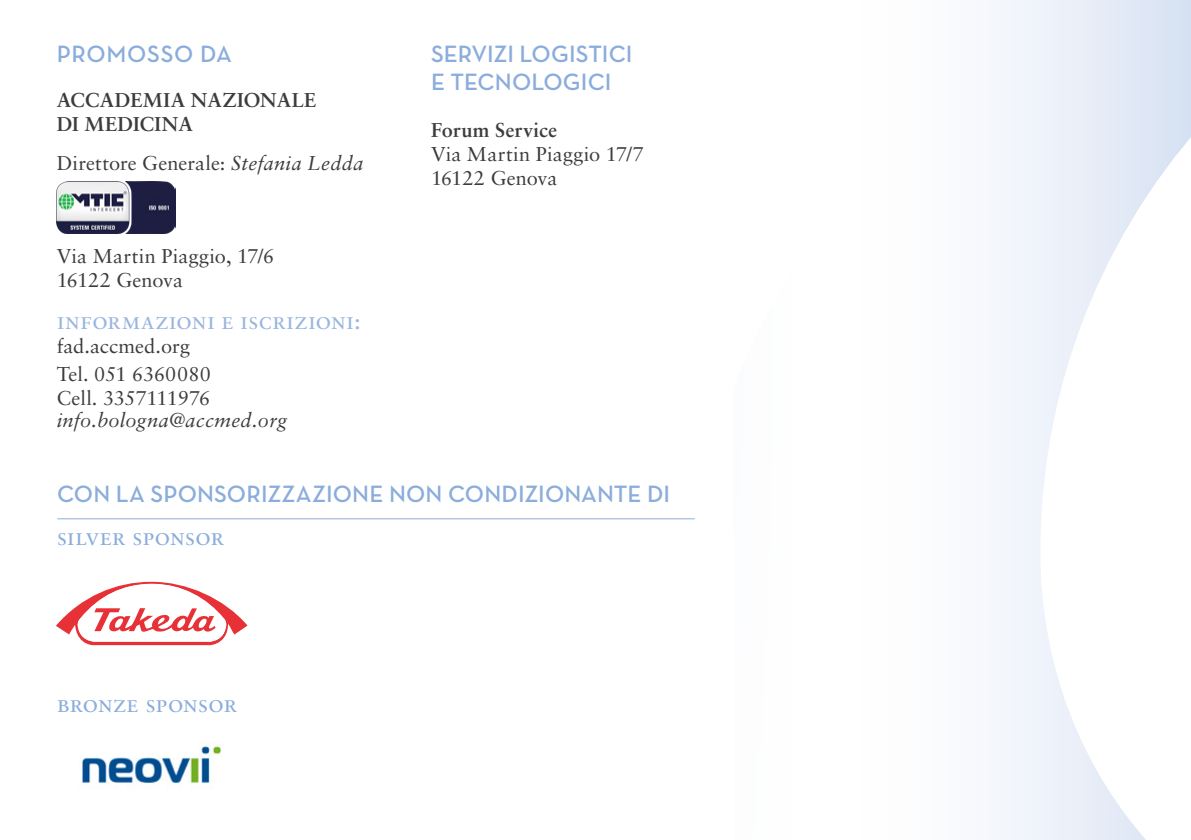
<style>
.page{position:relative;width:1191px;height:840px;background:#fff}
.page>*{position:absolute;margin:0;border:0;box-sizing:border-box;transform-origin:0 0}
.t1{font:600 24px/28px "Neutra Text";letter-spacing:.005em;color:#8baddc}
.t2{font:24px "Sabon LT Std";letter-spacing:-.01em;color:#8baddc}
.t3{font:24px "Sabon LT Std";letter-spacing:.01em;color:#98b5e0}
.t4{font:20px/24px "Sabon LT Std";color:#3c3c3b}
.t5{font:700 20px/24px "Sabon LT Std";letter-spacing:.015em;color:#3c3c3b}
.t6{font:italic 20px "Sabon LT Std";letter-spacing:.01em;color:#3c3c3b}
.s1{font-style:italic}
</style>
<div class="page">
<svg style="left:1040px;top:0;width:151px;height:839px"></svg>
<img style="left:57px;top:182px;width:119px;height:51px">
<hr style="left:57px;top:518px;width:637px;height:1px;background:#8baddc">
<img style="left:81px;top:743px;width:140px;height:42px">
<svg style="left:56px;top:581px;width:191px;height:63px"></svg>
<p class="t1" style="left:57px;top:40px;width:177px">PROMOSSO DA</p>
<p class="t5" style="left:57px;top:87px;width:261px">ACCADEMIA NAZIONALE<br>DI MEDICINA</p>
<p class="t4" style="left:57px;top:151px;width:308px">Direttore Generale: <span class="s1">Stefania Ledda</span></p>
<p class="t4" style="left:57px;top:244px;width:219px">Via Martin Piaggio, 17/6<br>16122 Genova</p>
<p class="t3" style="left:57px;top:306px;width:305px">informazioni e iscrizioni:</p>
<p class="t4" style="left:57px;top:331px;width:156px;line-height:28px">fad.accmed.org<br>Tel. 051 6360080</p>
<p class="t4" style="left:57px;top:385px;width:155px">Cell. 3357111976</p>
<p class="t6" style="left:57px;top:408px;width:232px">info.bologna@accmed.org</p>
<p class="t1" style="left:431px;top:40px;width:203px">SERVIZI LOGISTICI<br>E TECNOLOGICI</p>
<p class="t5" style="left:431px;top:117px;width:128px">Forum Service</p>
<p class="t4" style="left:431px;top:142px;width:214px">Via Martin Piaggio 17/7<br>16122 Genova</p>
<p class="t1" style="left:57px;top:479px;width:614px">CON LA SPONSORIZZAZIONE NON CONDIZIONANTE DI</p>
<p class="t2" style="left:57px;top:522px;width:169px">silver sponsor</p>
<p class="t2" style="left:57px;top:689px;width:182px">bronze sponsor</p>
</div>
